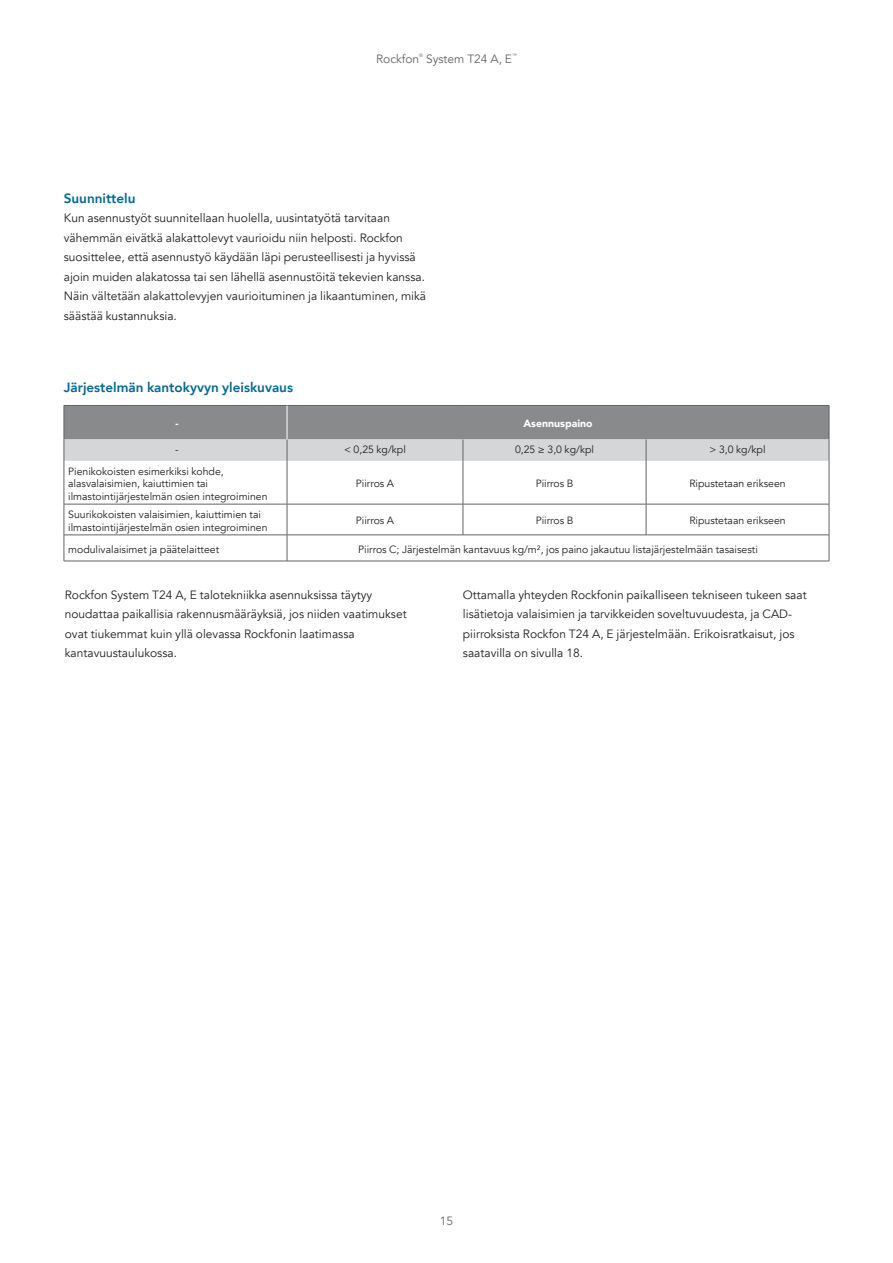
<style>
.page{position:relative;width:893px;height:1263px;background:#fff}
.page>*{position:absolute;margin:0;border:0;box-sizing:border-box;transform-origin:0 0}
.t1{font:800 13.5px "Avenir";color:#006893}
.t2{font:12px/19.5px "Avenir";color:#231f20}
.t3{font:12px "Avenir";color:#636466}
.t4{font:10.5px/12.6px "Avenir";color:#231f20}
.t5{font:900 10.5px "Avenir";color:#fff}
.t6{font:4.8px "Avenir";color:#636466}
</style>
<div class="page">
<hr style="left:64px;top:461px;width:1px;height:43px;background:#636466">
<hr style="left:287px;top:461px;width:1px;height:43px;background:#636466">
<hr style="left:463px;top:461px;width:1px;height:43px;background:#636466">
<hr style="left:646px;top:461px;width:1px;height:43px;background:#636466">
<hr style="left:829px;top:461px;width:1px;height:43px;background:#636466">
<hr style="left:64px;top:504px;width:223px;height:1px;background:#636466">
<hr style="left:64px;top:504px;width:1px;height:31px;background:#636466">
<hr style="left:287px;top:504px;width:176px;height:1px;background:#636466">
<hr style="left:287px;top:504px;width:1px;height:31px;background:#636466">
<hr style="left:463px;top:504px;width:183px;height:1px;background:#636466">
<hr style="left:463px;top:504px;width:1px;height:31px;background:#636466">
<hr style="left:646px;top:504px;width:183px;height:1px;background:#636466">
<hr style="left:646px;top:504px;width:1px;height:31px;background:#636466">
<hr style="left:829px;top:504px;width:1px;height:31px;background:#636466">
<hr style="left:64px;top:535px;width:223px;height:1px;background:#636466">
<svg style="left:64px;top:535px;width:1px;height:26px"></svg>
<hr style="left:287px;top:535px;width:176px;height:1px;background:#636466">
<svg style="left:287px;top:535px;width:1px;height:26px"></svg>
<hr style="left:463px;top:535px;width:183px;height:1px;background:#636466">
<hr style="left:646px;top:535px;width:183px;height:1px;background:#636466">
<svg style="left:829px;top:535px;width:1px;height:26px"></svg>
<hr style="left:64px;top:561px;width:223px;height:1px;background:#636466">
<hr style="left:287px;top:561px;width:176px;height:1px;background:#636466">
<hr style="left:463px;top:561px;width:183px;height:1px;background:#636466">
<hr style="left:646px;top:561px;width:183px;height:1px;background:#636466">
<svg style="left:64px;top:405px;width:766px;height:56px;background:#a4a6a8"></svg>
<p class="t3" style="left:376px;top:52px;width:45px">Rockfon</p>
<p class="t6" style="left:419px;top:53px;width:5px">®</p>
<p class="t3" style="left:426px;top:52px;width:88px">System T24 A, E</p>
<p class="t6" style="left:512px;top:53px;width:6px">™</p>
<p class="t1" style="left:64px;top:188px;width:73px">Suunnittelu</p>
<p class="t2" style="left:64px;top:209px;width:364px">Kun asennustyöt suunnitellaan huolella, uusintatyötä tarvitaan vähemmän eivätkä alakattolevyt vaurioidu niin helposti. Rockfon suosittelee, että asennustyö käydään läpi perusteellisesti ja hyvissä ajoin muiden alakatossa tai sen lähellä asennustöitä tekevien kanssa.<br>Näin vältetään alakattolevyjen vaurioituminen ja likaantuminen, mikä säästää kustannuksia.</p>
<p class="t1" style="left:64px;top:377px;width:231px">Järjestelmän kantokyvyn yleiskuvaus</p>
<p class="t5" style="left:175px;top:415px;width:5px">-</p>
<p class="t5" style="left:523px;top:415px;width:71px">Asennuspaino</p>
<p class="t4" style="left:175px;top:444px;width:5px">-</p>
<p class="t4" style="left:344px;top:444px;width:63px">&lt; 0,25 kg/kpl</p>
<p class="t4" style="left:515px;top:444px;width:80px">0,25 ≥ 3,0 kg/kpl</p>
<p class="t4" style="left:709px;top:444px;width:58px">&gt; 3,0 kg/kpl</p>
<p class="t4" style="left:68px;top:465px;width:201px">Pienikokoisten esimerkiksi kohde, alasvalaisimien, kaiuttimien tai ilmastointijärjestelmän osien integroiminen</p>
<p class="t4" style="left:356px;top:477px;width:40px">Piirros A</p>
<p class="t4" style="left:536px;top:477px;width:39px">Piirros B</p>
<p class="t4" style="left:689px;top:477px;width:98px">Ripustetaan erikseen</p>
<p class="t4" style="left:68px;top:508px;width:201px">Suurikokoisten valaisimien, kaiuttimien tai ilmastointijärjestelmän osien integroiminen</p>
<p class="t4" style="left:356px;top:515px;width:40px">Piirros A</p>
<p class="t4" style="left:536px;top:515px;width:39px">Piirros B</p>
<p class="t4" style="left:689px;top:515px;width:98px">Ripustetaan erikseen</p>
<p class="t4" style="left:68px;top:543px;width:153px">modulivalaisimet ja päätelaitteet</p>
<p class="t4" style="left:358px;top:543px;width:401px">Piirros C; Järjestelmän kantavuus kg/m², jos paino jakautuu listajärjestelmään tasaisesti</p>
<p class="t2" style="left:65px;top:585px;width:343px">Rockfon System T24 A, E talotekniikka asennuksissa täytyy noudattaa paikallisia rakennusmääräyksiä, jos niiden vaatimukset ovat tiukemmat kuin yllä olevassa Rockfonin laatimassa kantavuustaulukossa.</p>
<p class="t2" style="left:463px;top:585px;width:345px">Ottamalla yhteyden Rockfonin paikalliseen tekniseen tukeen saat lisätietoja valaisimien ja tarvikkeiden soveltuvuudesta, ja CAD&shy;piirroksista Rockfon T24 A, E järjestelmään. Erikoisratkaisut, jos saatavilla on sivulla 18.</p>
<p class="t3" style="left:440px;top:1213px;width:15px">15</p>
</div>
